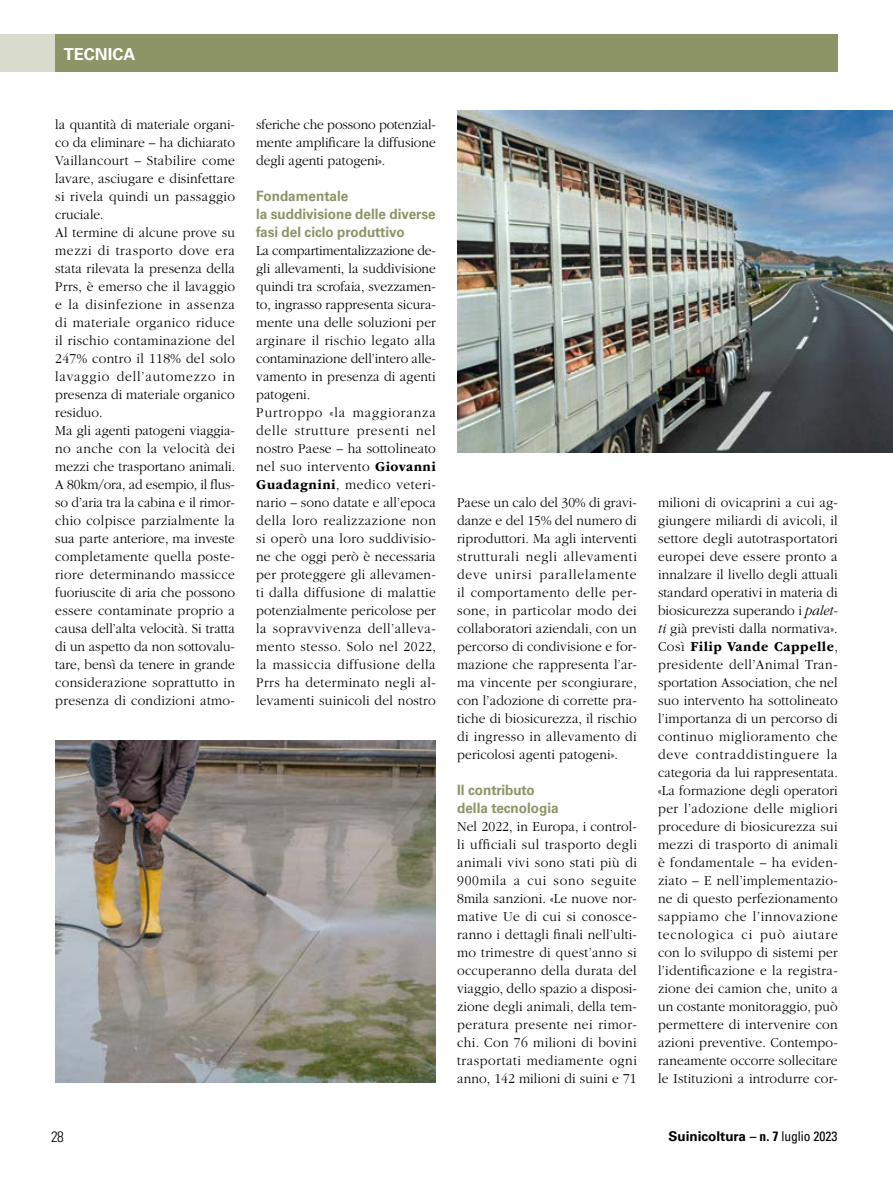
<style>
.page{position:relative;width:893px;height:1191px;background:#fff}
.page>*{position:absolute;margin:0;border:0;box-sizing:border-box;transform-origin:0 0}
.t1{font:700 16.5px "Univers LT Std";color:#fff}
.t2{font:300 condensed 15px "Univers LT Std";color:#000}
.su20_testo{font:300 14.25px/18px "ITC Garamond Std";letter-spacing:.01em;color:#000;text-align:justify;scale:.95 1}
.su20_titoletto_infra{font:700 14.25px/18px "Univers LT Std";color:#8d9567;scale:.95 1}
.t3{font:700 13.5px "Univers LT Std";color:#000}
.s1{font-weight:700}
.s2{font-style:italic}
.s3{font-stretch:condensed}
.s4{font-weight:400;font-stretch:condensed}
</style>
<div class="page">
<div style="left:0;top:35px;width:55px;height:37px;background:#daddce"></div>
<div style="left:55px;top:35px;width:783px;height:37px;background:#8d9567"></div>
<img style="left:457px;top:111px;width:436px;height:342px">
<img style="left:55px;top:741px;width:381px;height:342px">
<p class="t1" style="left:64px;top:44px;width:73px">tecnica</p>
<p class="su20_testo" style="left:55px;top:115px;width:191px">la quantità di materiale organi&shy;co da eliminare – ha dichiarato Vaillancourt – Stabilire come lavare, asciugare e disinfettare si rivela quindi un passaggio cruciale.</p>
<p class="su20_testo" style="left:55px;top:223px;width:191px">Al termine di alcune prove su mezzi di trasporto dove era stata rilevata la presenza della Prrs, è emerso che il lavaggio e la disinfezione in assenza di materiale organico riduce il rischio contaminazione del 247% contro il 118% del solo lavaggio dell’automezzo in presenza di materiale organico residuo.</p>
<p class="su20_testo" style="left:55px;top:421px;width:191px">Ma gli agenti patogeni viaggia&shy;no anche con la velocità dei mezzi che trasportano animali.<br>A 80km/ora, ad esempio, il flus&shy;so d’aria tra la cabina e il rimor&shy;chio colpisce parzialmente la sua parte anteriore, ma investe completamente quella poste&shy;riore determinando massicce fuoriuscite di aria che possono essere contaminate proprio a causa dell’alta velocità. Si tratta di un aspetto da non sottovalu&shy;tare, bensì da tenere in grande considerazione soprattutto in presenza di condizioni atmo-</p>
<p class="su20_testo" style="left:256px;top:115px;width:191px">sferiche che possono potenzial&shy;mente amplificare la diffusione degli agenti patogeni».</p>
<p class="su20_titoletto_infra" style="left:256px;top:187px;width:99px">Fondamentale</p>
<p class="su20_titoletto_infra" style="left:256px;top:205px;width:191px">la suddivisione delle diverse fasi del ciclo produttivo</p>
<p class="su20_testo" style="left:256px;top:241px;width:191px">La compartimentalizzazione de&shy;gli allevamenti, la suddivisione quindi tra scrofaia, svezzamen&shy;to, ingrasso rappresenta sicura&shy;mente una delle soluzioni per arginare il rischio legato alla contaminazione dell’intero alle&shy;vamento in presenza di agenti patogeni.</p>
<p class="su20_testo" style="left:256px;top:403px;width:191px">Purtroppo «la maggioranza delle strutture presenti nel nostro Paese – ha sottolineato nel suo intervento <span class="s1">Giovanni Guadagnini</span>, medico veteri&shy;nario – sono datate e all’epoca della loro realizzazione non si operò una loro suddivisio&shy;ne che oggi però è necessaria per proteggere gli allevamen&shy;ti dalla diffusione di malattie potenzialmente pericolose per la sopravvivenza dell’alleva&shy;mento stesso. Solo nel 2022, la massiccia diffusione della Prrs ha determinato negli al&shy;levamenti suinicoli del nostro</p>
<p class="su20_testo" style="left:457px;top:493px;width:191px">Paese un calo del 30% di gravi&shy;danze e del 15% del numero di riproduttori. Ma agli interventi strutturali negli allevamenti deve unirsi parallelamente il comportamento delle per&shy;sone, in particolar modo dei collaboratori aziendali, con un percorso di condivisione e for&shy;mazione che rappresenta l’ar&shy;ma vincente per scongiurare, con l’adozione di corrette pra&shy;tiche di biosicurezza, il rischio di ingresso in allevamento di pericolosi agenti patogeni».</p>
<p class="su20_titoletto_infra" style="left:457px;top:781px;width:109px">Il contributo della tecnologia</p>
<p class="su20_testo" style="left:457px;top:817px;width:191px">Nel 2022, in Europa, i control&shy;li ufficiali sul trasporto degli animali vivi sono stati più di 900mila a cui sono seguite 8mila sanzioni. «Le nuove nor&shy;mative Ue di cui si conosce&shy;ranno i dettagli finali nell’ulti&shy;mo trimestre di quest’anno si occuperanno della durata del viaggio, dello spazio a disposi&shy;zione degli animali, della tem&shy;peratura presente nei rimor&shy;chi. Con 76 milioni di bovini trasportati mediamente ogni anno, 142 milioni di suini e 71</p>
<p class="su20_testo" style="left:658px;top:493px;width:191px">milioni di ovicaprini a cui ag&shy;giungere miliardi di avicoli, il settore degli autotrasportatori europei deve essere pronto a innalzare il livello degli attuali standard operativi in materia di biosicurezza superando i <span class="s2">palet&shy;ti</span> già previsti dalla normativa».</p>
<p class="su20_testo" style="left:658px;top:637px;width:191px">Così <span class="s1">Filip Vande Cappelle</span>, presidente dell’Animal Tran&shy;sportation Association, che nel suo intervento ha sottolineato l’importanza di un percorso di continuo miglioramento che deve contraddistinguere la categoria da lui rappresentata. «La formazione degli operatori per l’adozione delle migliori procedure di biosicurezza sui mezzi di trasporto di animali è fondamentale – ha eviden&shy;ziato – E nell’implementazio&shy;ne di questo perfezionamento sappiamo che l’innovazione tecnologica ci può aiutare con lo sviluppo di sistemi per l’identificazione e la registra&shy;zione dei camion che, unito a un costante monitoraggio, può permettere di intervenire con azioni preventive. Contempo&shy;raneamente occorre sollecitare le Istituzioni a introdurre cor-</p>
<p class="t2" style="left:51px;top:1127px;width:14px">28</p>
<p class="t3" style="left:668px;top:1128px;width:170px">Suinicoltura <span class="s3">– n. 7</span> <span class="s4">luglio 2023</span></p>
</div>
